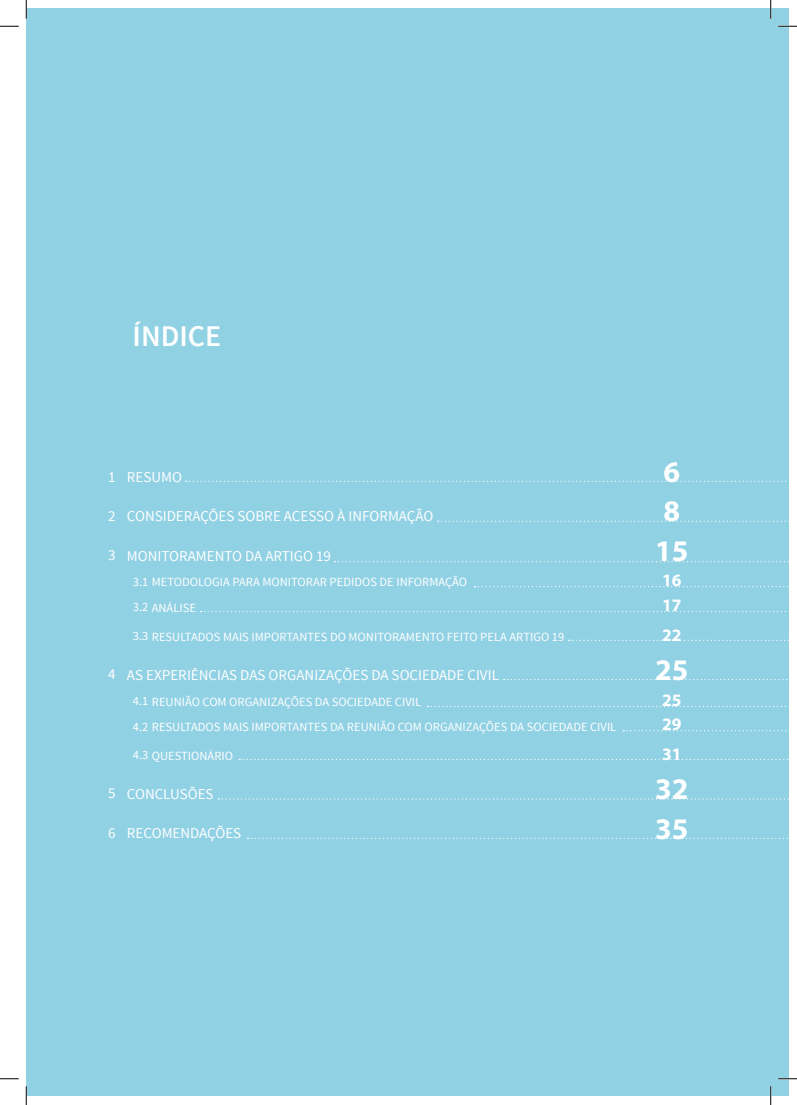
<style>
.page{position:relative;width:797px;height:1105px;background:#fff}
.page>*{position:absolute;margin:0;border:0;box-sizing:border-box;transform-origin:0 0}
.t1{font:700 30px/39.4px "Myriad Pro";color:#fff}
.t2{font:600 30px "Source Sans Pro";color:#fff}
.t3{font:700 17.5px "Myriad Pro";color:#fff}
.t4{font:15px "Source Sans Pro";color:#fff}
.t5{font:12.5px/25.6px "Source Sans Pro";color:#fff}
</style>
<div class="page">
<div style="left:26px;top:9px;width:762px;height:1087px;background:#91d1e4"></div>
<svg style="left:474px;top:586px;width:314px;height:1px"></svg>
<svg style="left:335px;top:561px;width:453px;height:1px"></svg>
<svg style="left:438px;top:521px;width:348px;height:1px"></svg>
<svg style="left:186px;top:481px;width:601px;height:1px"></svg>
<svg style="left:427px;top:706px;width:359px;height:1px"></svg>
<svg style="left:503px;top:679px;width:285px;height:1px"></svg>
<svg style="left:200px;top:611px;width:586px;height:1px"></svg>
<svg style="left:623px;top:730px;width:164px;height:1px"></svg>
<svg style="left:568px;top:640px;width:218px;height:1px"></svg>
<svg style="left:239px;top:759px;width:549px;height:1px"></svg>
<svg style="left:218px;top:798px;width:567px;height:1px"></svg>
<svg style="left:247px;top:838px;width:541px;height:1px"></svg>
<svg style="left:0;top:25px;width:19px;height:2px"></svg>
<svg style="left:778px;top:25px;width:19px;height:2px"></svg>
<svg style="left:0;top:1078px;width:19px;height:1px"></svg>
<svg style="left:778px;top:1078px;width:19px;height:1px"></svg>
<svg style="left:25px;top:0;width:2px;height:19px"></svg>
<svg style="left:25px;top:1086px;width:2px;height:19px"></svg>
<svg style="left:770px;top:0;width:1px;height:19px"></svg>
<svg style="left:770px;top:1086px;width:1px;height:19px"></svg>
<h1 class="t2" style="left:133px;top:317px;width:90px">ÍNDICE</h1>
<p class="t4" style="left:108px;top:467px;width:9px">1</p>
<p class="t4" style="left:108px;top:507px;width:9px">2</p>
<p class="t4" style="left:108px;top:546px;width:9px">3</p>
<p class="t4" style="left:108px;top:665px;width:9px">4</p>
<p class="t4" style="left:108px;top:784px;width:9px">5</p>
<p class="t4" style="left:108px;top:823px;width:9px">6</p>
<p class="t4" style="left:127px;top:468px;width:57px">RESUMO</p>
<p class="t4" style="left:127px;top:507px;width:308px">CONSIDERAÇÕES SOBRE ACESSO À INFORMAÇÃO</p>
<p class="t4" style="left:127px;top:546px;width:206px">MONITORAMENTO DA ARTIGO 19</p>
<p class="t5" style="left:133px;top:570px;width:336px">3.1 METODOLOGIA PARA MONITORAR PEDIDOS DE INFORMAÇÃO<br>3.2 ANÁLISE</p>
<p class="t5" style="left:133px;top:624px;width:433px">3.3 RESULTADOS MAIS IMPORTANTES DO MONITORAMENTO FEITO PELA ARTIGO 19</p>
<p class="t4" style="left:127px;top:666px;width:373px">AS EXPERIÊNCIAS DAS ORGANIZAÇÕES DA SOCIEDADE CIVIL</p>
<p class="t5" style="left:133px;top:689px;width:485px">4.1 REUNIÃO COM ORGANIZAÇÕES DA SOCIEDADE CIVIL<br>4.2 RESULTADOS MAIS IMPORTANTES DA REUNIÃO COM ORGANIZAÇÕES DA SOCIEDADE CIVIL</p>
<p class="t5" style="left:133px;top:743px;width:102px">4.3 QUESTIONÁRIO</p>
<p class="t4" style="left:127px;top:785px;width:88px">CONCLUSÕES</p>
<p class="t4" style="left:127px;top:824px;width:116px">RECOMENDAÇÕES</p>
<h1 class="t1" style="left:655px;top:451px;width:35px">6<br>8<br>15</h1>
<h2 class="t3" style="left:662px;top:569px;width:21px">16</h2>
<h2 class="t3" style="left:662px;top:594px;width:21px">17</h2>
<h2 class="t3" style="left:662px;top:624px;width:21px">22</h2>
<h1 class="t1" style="left:655px;top:649px;width:35px">25</h1>
<h2 class="t3" style="left:662px;top:688px;width:21px">25</h2>
<h2 class="t3" style="left:662px;top:713px;width:21px">29</h2>
<h2 class="t3" style="left:662px;top:743px;width:21px">31</h2>
<h1 class="t1" style="left:655px;top:768px;width:35px;line-height:40px">32<br>35</h1>
</div>
